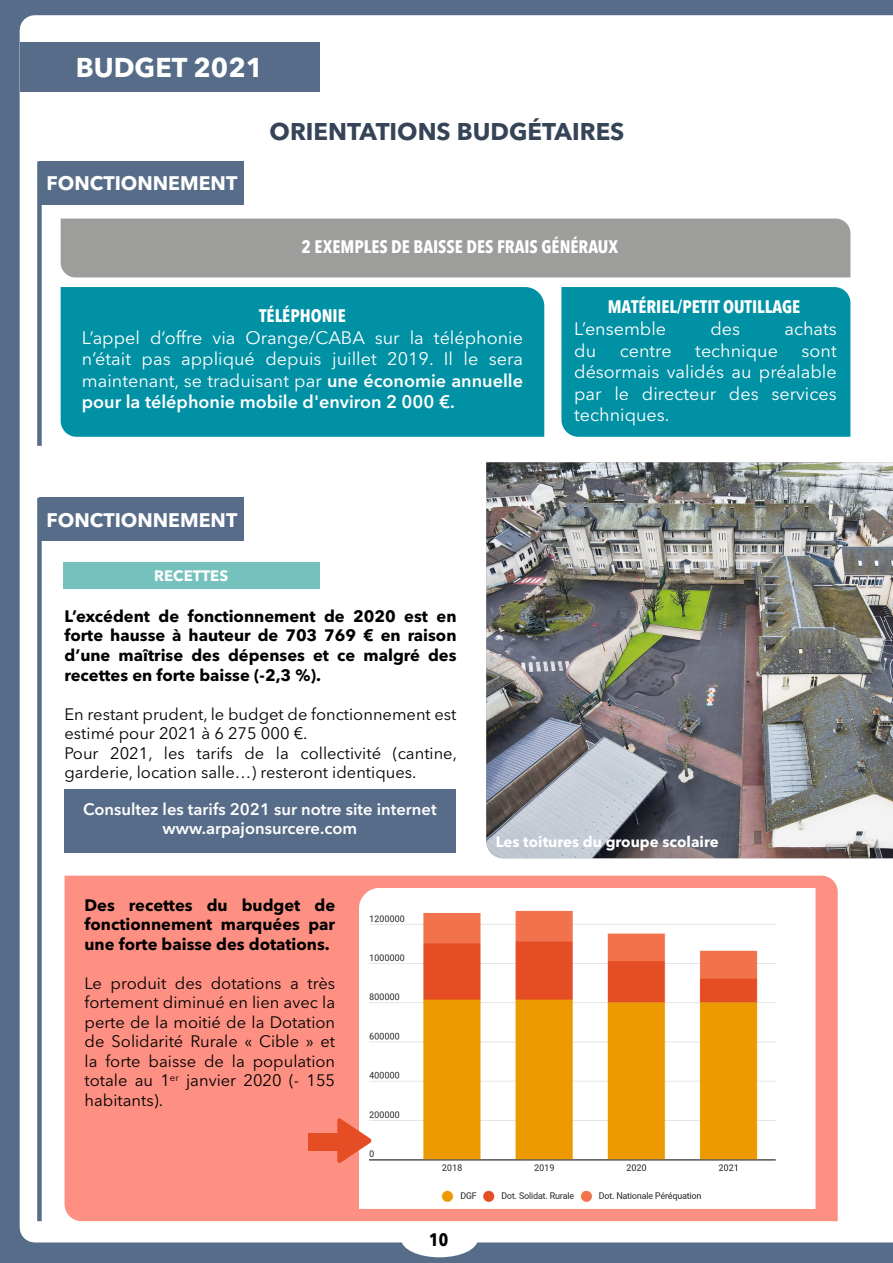
<style>
.page{position:relative;width:893px;height:1263px;background:#576c88}
.page>*{position:absolute;margin:0;border:0;box-sizing:border-box;transform-origin:0 0}
.t1{font:700 27px "Avenir Next LT Pro";color:#fff}
.t2{font:700 24px "Avenir Next LT Pro";color:#354456}
.t3{font:700 19.5px "Avenir Next LT Pro";color:#fff}
.t4{font:18px/21.6px "Avenir Next LT Pro";color:#fff;text-align:justify}
.t5{font:700 condensed 18px "Avenir Next LT Pro";color:#fff}
.t6{font:700 condensed 18px "Avenir Next LT Pro";color:#000}
.t7{font:16.5px/19.5px "Avenir Next LT Pro";color:#000}
.t8{font:700 16.5px/19.5px "Avenir Next LT Pro";color:#000;text-align:justify}
.t9{font:600 16.5px/19.8px "Avenir Next LT Pro";color:#fff;text-align:center}
.t10{font:700 15px "Avenir Next LT Pro";color:#fff}
.s1{font-weight:600}
</style>
<div class="page">
<div style="left:20px;top:15px;width:873px;height:1227px;background:#fff"></div>
<div style="left:20px;top:43px;width:299px;height:49px;background:#576c88"></div>
<div style="left:39px;top:161px;width:205px;height:44px;background:#576c88"></div>
<div style="left:37px;top:161px;width:5px;height:285px;background:#576c88"></div>
<div style="left:61px;top:287px;width:483px;height:150px;background:#0091a4"></div>
<div style="left:561px;top:287px;width:289px;height:150px;background:#0091a4"></div>
<div style="left:39px;top:498px;width:205px;height:43px;background:#576c88"></div>
<div style="left:37px;top:498px;width:5px;height:723px;background:#576c88"></div>
<div style="left:63px;top:562px;width:257px;height:26px;background:#75c1bd"></div>
<div style="left:61px;top:219px;width:789px;height:58px;background:#9d9d9c"></div>
<div style="left:401px;top:1221px;width:77px;height:36px;background:#fff;border-radius:50%"></div>
<div style="left:65px;top:876px;width:773px;height:345px;background:#fe9083"></div>
<div style="left:64px;top:789px;width:392px;height:64px;background:#576c88"></div>
<img style="left:486px;top:462px;width:407px;height:396px">
<img style="left:359px;top:888px;width:456px;height:321px">
<div style="left:308px;top:1133px;width:36px;height:17px;background:#e54d24"></div>
<svg style="left:337px;top:1118px;width:35px;height:46px;background:#ef8a71"></svg>
<h1 class="t1" style="left:76px;top:51px;width:189px">BUDGET 2021</h1>
<p class="t3" style="left:47px;top:172px;width:192px">FONCTIONNEMENT</p>
<h2 class="t2" style="left:270px;top:117px;width:356px">ORIENTATIONS BUDGÉTAIRES</h2>
<p class="t5" style="left:302px;top:236px;width:318px">2 EXEMPLES DE BAISSE DES FRAIS GÉNÉRAUX</p>
<p class="t5" style="left:259px;top:305px;width:88px">TÉLÉPHONIE</p>
<p class="t4" style="left:82px;top:326px;width:443px">L’appel d‘offre via Orange/CABA sur la téléphonie n’était pas appliqué depuis juillet 2019. Il le sera maintenant, se traduisant par <span class="s1">une économie annuelle pour la téléphonie mobile d'environ 2 000 €.</span></p>
<p class="t3" style="left:47px;top:508px;width:192px">FONCTIONNEMENT</p>
<p class="t10" style="left:154px;top:566px;width:75px">RECETTES</p>
<p class="t8" style="left:65px;top:606px;width:393px">L’excédent de fonctionnement de 2020 est en forte hausse à hauteur de 703 769 € en raison d’une maîtrise des dépenses et ce malgré des recettes en forte baisse (-2,3 %).</p>
<p class="t7" style="left:65px;top:704px;width:394px">En restant prudent, le budget de fonctionnement est estimé pour 2021 à 6 275 000 €.<br>Pour 2021, les tarifs de la collectivité (cantine, garderie, location salle…) resteront identiques.</p>
<p class="t5" style="left:608px;top:296px;width:194px">MATÉRIEL/PETIT OUTILLAGE</p>
<p class="t4" style="left:574px;top:318px;width:94px">L’ensemble</p>
<p class="t4" style="left:710px;top:318px;width:31px">des</p>
<p class="t4" style="left:784px;top:318px;width:54px">achats</p>
<p class="t4" style="left:574px;top:339px;width:23px">du</p>
<p class="t4" style="left:620px;top:339px;width:53px">centre</p>
<p class="t4" style="left:695px;top:339px;width:84px">technique</p>
<p class="t4" style="left:574px;top:339px;width:264px;text-indent:227px">sont désormais validés au préalable par le directeur des services techniques.</p>
<p class="t9" style="left:83px;top:799px;width:355px">Consultez les tarifs 2021 sur notre site internet www.arpajonsurcere.com</p>
<p class="t8" style="left:85px;top:895px;width:252px">Des recettes du budget de fonctionnement marquées par une forte baisse des dotations.</p>
<p class="t7" style="left:85px;top:973px;width:252px;text-align:justify">Le produit des dotations a très fortement diminué en lien avec la perte de la moitié de la Dotation de Solidarité Rurale « Cible » et la forte baisse de la population totale au 1<sup>er</sup> janvier 2020 (- 155 habitants).</p>
<p class="t10" style="left:496px;top:832px;width:224px">Les toitures du groupe scolaire</p>
<p class="t6" style="left:429px;top:1229px;width:20px">10</p>
</div>
